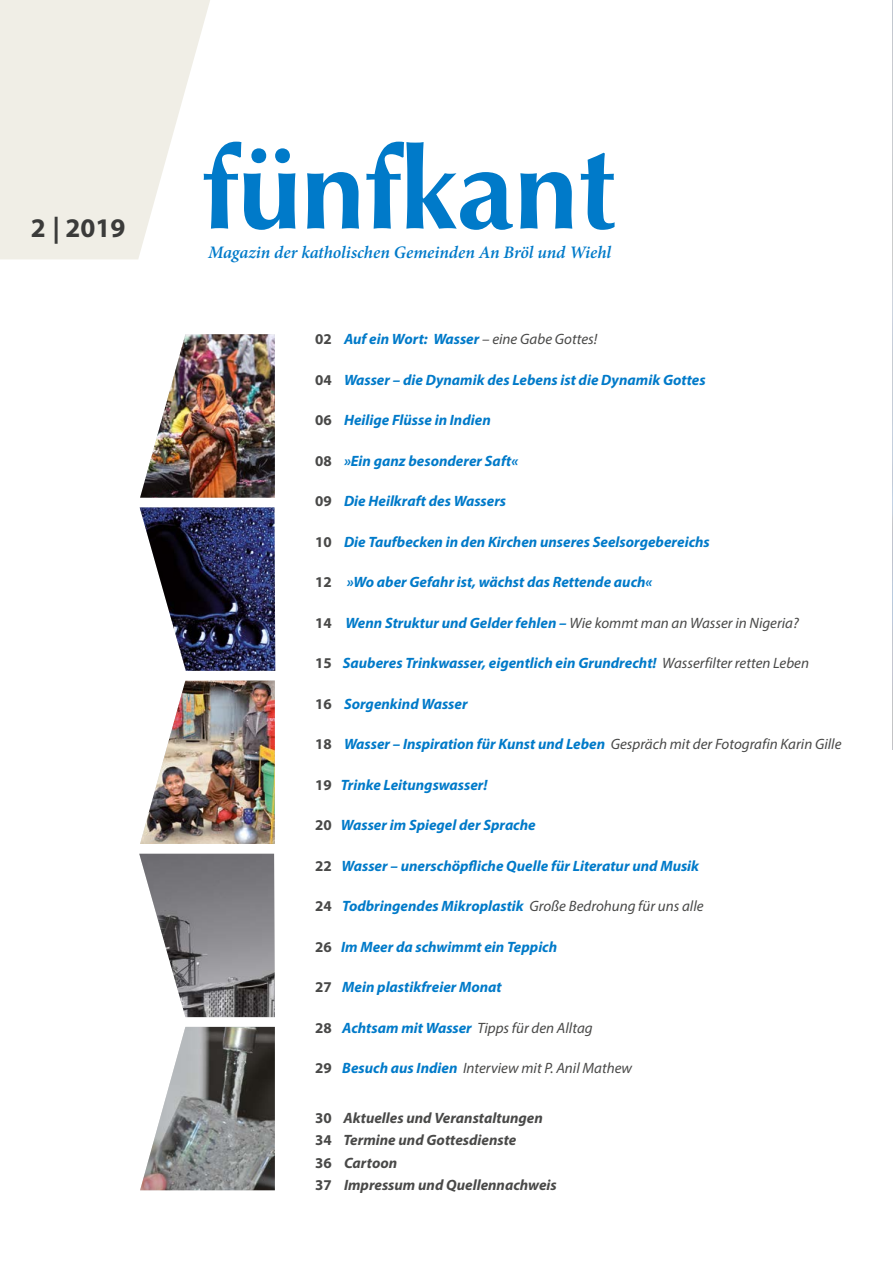
<style>
.page{position:relative;width:893px;height:1263px;background:#fff}
.page>*{position:absolute;margin:0;border:0;box-sizing:border-box;transform-origin:0 0}
.t1{font:700 27px "Myriad Pro";color:#3b3b3a}
.t2{font:italic 600 17.55px "Minion Pro";letter-spacing:-.005em;color:#007ac9}
.t3{font:italic 700 15px "Myriad Pro";color:#007ac9}
.t4{font:italic 15px "Myriad Pro";color:#494948}
.t5{font:italic 700 15px/22.5px "Myriad Pro";color:#494948}
.s1{font-style:normal;color:#494948}
.s2{font-weight:400;color:#494948}
.s3{font-weight:700;font-style:normal}
.s4{font-weight:700;color:#007ac9}
.s5{font-style:normal}
</style>
<div class="page">
<img style="left:892px;top:0;width:1px;height:749px">
<img style="left:140px;top:334px;width:135px;height:164px">
<img style="left:140px;top:507px;width:135px;height:164px">
<img style="left:140px;top:680px;width:135px;height:164px">
<img style="left:139px;top:854px;width:136px;height:163px">
<img style="left:140px;top:1027px;width:135px;height:163px">
<svg style="left:210px;top:142px;width:405px;height:88px"></svg>
<svg style="left:0;top:0;width:210px;height:259px;fill:#f0eee6"></svg>
<h1 class="t1" style="left:31px;top:210px;width:96px">2 | 2019</h1>
<p class="t2" style="left:208px;top:240px;width:404px">Magazin der katholischen Gemeinden An Bröl und Wiehl</p>
<p class="t3" style="left:315px;top:329px;width:284px"><span class="s1">02</span> Auf ein Wort: Wasser <span class="s2">– eine Gabe Gottes!</span></p>
<p class="t3" style="left:315px;top:370px;width:392px"><span class="s1">04</span> Wasser – die Dynamik des Lebens ist die Dynamik Gottes</p>
<p class="t3" style="left:315px;top:410px;width:177px"><span class="s1">06</span> Heilige Flüsse in Indien</p>
<p class="t3" style="left:315px;top:451px;width:205px"><span class="s1">08</span> »Ein ganz besonderer Saft«</p>
<p class="t3" style="left:315px;top:491px;width:192px"><span class="s1">09</span> Die Heilkraft des Wassers</p>
<p class="t3" style="left:315px;top:532px;width:396px"><span class="s1">10</span> Die Taufbecken in den Kirchen unseres Seelsorgebereichs</p>
<p class="t3" style="left:315px;top:572px;width:339px"><span class="s1">12</span> »Wo aber Gefahr ist, wächst das Rettende auch«</p>
<p class="t4" style="left:315px;top:613px;width:485px"><span class="s3">14</span> <span class="s4">Wenn Struktur und Gelder fehlen –</span> Wie kommt man an Wasser in Nigeria?</p>
<p class="t3" style="left:315px;top:653px;width:495px"><span class="s1">15</span> Sauberes Trinkwasser, eigentlich ein Grundrecht! <span class="s2">Wasserfilter retten Leben</span></p>
<p class="t3" style="left:315px;top:694px;width:154px"><span class="s1">16</span> Sorgenkind Wasser</p>
<p class="t3" style="left:315px;top:734px;width:528px"><span class="s1">18</span> Wasser – Inspiration für Kunst und Leben <span class="s2">Gespräch mit der Fotografin Karin Gille</span></p>
<p class="t3" style="left:315px;top:775px;width:174px"><span class="s1">19</span> Trinke Leitungswasser!</p>
<p class="t3" style="left:315px;top:815px;width:222px"><span class="s1">20</span> Wasser im Spiegel der Sprache</p>
<p class="t3" style="left:315px;top:856px;width:385px"><span class="s1">22</span> Wasser – unerschöpfliche Quelle für Literatur und Musik</p>
<p class="t3" style="left:315px;top:896px;width:390px"><span class="s1">24</span> Todbringendes Mikroplastik <span class="s2">Große Bedrohung für uns alle</span></p>
<p class="t3" style="left:315px;top:937px;width:243px"><span class="s1">26</span> Im Meer da schwimmt ein Teppich</p>
<p class="t3" style="left:315px;top:977px;width:188px"><span class="s1">27</span> Mein plastikfreier Monat</p>
<p class="t4" style="left:315px;top:1018px;width:279px"><span class="s3">28</span> <span class="s4">Achtsam mit Wasser</span> Tipps für den Alltag</p>
<p class="t4" style="left:315px;top:1059px;width:318px"><span class="s3">29</span> <span class="s4">Besuch aus Indien</span> Interview mit P. Anil Mathew</p>
<p class="t5" style="left:315px;top:1106px;width:243px"><span class="s5">30</span> Aktuelles und Veranstaltungen<br><span class="s5">34</span> Termine und Gottesdienste<br><span class="s5">36</span> Cartoon<br><span class="s5">37</span> Impressum und Quellennachweis</p>
</div>
